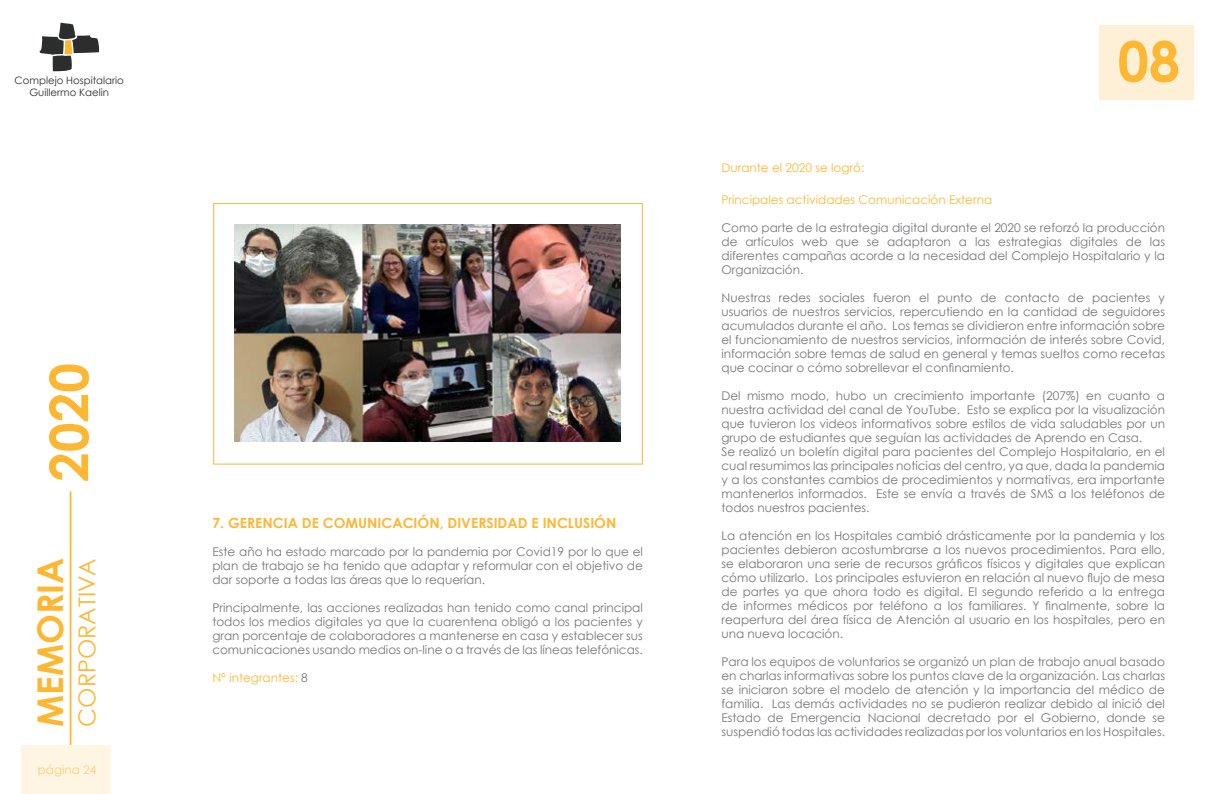
<style>
.page{position:relative;width:1219px;height:794px;background:#fff}
.page>*{position:absolute;margin:0;border:0;box-sizing:border-box;transform-origin:0 0}
.t1{font:700 55.6px "Century Gothic";color:#fdb733}
.t2{font:700 53.1px "Century Gothic";color:#fdb733}
.t3{font:700 35.5px "Century Gothic";color:#fdb733}
.t4{font:23.4px "Century Gothic";color:#fdb733}
.t5{font:700 14px "Century Gothic";color:#fdb733}
.t6{font:12px/14px "Century Gothic";color:#757679;text-align:justify}
.t7{font:12px "Century Gothic";color:#fdb733}
.t8{font:10.2px "Century Gothic";color:#2c2d2d}
.s1{color:#757679}
</style>
<div class="page">
<svg style="left:39px;top:23px;width:60px;height:49px"></svg>
<div style="left:1099px;top:25px;width:95px;height:74px;background:#fef0d7"></div>
<div style="left:21px;top:745px;width:90px;height:48px;background:#fef5e3"></div>
<hr style="left:70px;top:491px;width:1px;height:254px;background:#fdb733">
<div style="left:213px;top:203px;width:430px;height:261px;border:1px solid #fdb733"></div>
<img style="left:235px;top:225px;width:385px;height:217px">
<p class="t8" style="left:15px;top:73px;width:111px">Complejo Hospitalario</p>
<p class="t8" style="left:29px;top:85px;width:81px">Guillermo Kaelin</p>
<h2 class="t2" style="left:28px;top:482px;width:120px;rotate:-90deg">2020</h2>
<h3 class="t3" style="left:23px;top:726px;width:171px;rotate:-90deg">MEMORIA</h3>
<h3 class="t4" style="left:71px;top:726px;width:170px;rotate:-90deg">CORPORATIVA</h3>
<p class="t7" style="left:38px;top:761px;width:60px">página 24</p>
<p class="t5" style="left:212px;top:512px;width:406px">7. GERENCIA DE COMUNICACIÓN, DIVERSIDAD E INCLUSIÓN</p>
<p class="t6" style="left:212px;top:544px;width:432px">Este año ha estado marcado por la pandemia por Covid19 por lo que el plan de trabajo se ha tenido que adaptar y reformular con el objetivo de dar soporte a todas las áreas que lo requerían.</p>
<p class="t6" style="left:212px;top:600px;width:432px">Principalmente, las acciones realizadas han tenido como canal principal todos los medios digitales ya que la cuarentena obligó a los pacientes y gran porcentaje de colaboradores a mantenerse en casa y establecer sus comunicaciones usando medios on-line o a través de las líneas telefónicas.</p>
<p class="t7" style="left:212px;top:669px;width:97px">N° integrantes: <span class="s1">8</span></p>
<h1 class="t1" style="left:1118px;top:19px;width:64px">08</h1>
<p class="t7" style="left:722px;top:159px;width:144px">Durante el 2020 se logró:</p>
<p class="t7" style="left:722px;top:191px;width:272px">Principales actividades Comunicación Externa</p>
<p class="t6" style="left:722px;top:220px;width:445px">Como parte de la estrategia digital durante el 2020 se reforzó la producción de artículos web que se adaptaron a las estrategias digitales de las diferentes campañas acorde a la necesidad del Complejo Hospitalario y la Organización.</p>
<p class="t6" style="left:722px;top:290px;width:445px">Nuestras redes sociales fueron el punto de contacto de pacientes y usuarios de nuestros servicios, repercutiendo en la cantidad de seguidores acumulados durante el año. Los temas se dividieron entre información sobre el funcionamiento de nuestros servicios, información de interés sobre Covid, información sobre temas de salud en general y temas sueltos como recetas que cocinar o cómo sobrellevar el confinamiento.</p>
<p class="t6" style="left:722px;top:388px;width:445px;text-align:left">Del mismo modo, hubo un crecimiento importante (207%) en cuanto a nuestra actividad del canal de YouTube. Esto se explica por la visualización que tuvieron los videos informativos sobre estilos de vida saludables por un grupo de estudiantes que seguían las actividades de Aprendo en Casa.<br>Se realizó un boletín digital para pacientes del Complejo Hospitalario, en el cual resumimos las principales noticias del centro, ya que, dada la pandemia y a los constantes cambios de procedimientos y normativas, era importante mantenerlos informados. Este se envía a través de SMS a los teléfonos de todos nuestros pacientes.</p>
<p class="t6" style="left:722px;top:528px;width:445px">La atención en los Hospitales cambió drásticamente por la pandemia y los pacientes debieron acostumbrarse a los nuevos procedimientos. Para ello, se elaboraron una serie de recursos gráficos físicos y digitales que explican cómo utilizarlo. Los principales estuvieron en relación al nuevo flujo de mesa de partes ya que ahora todo es digital. El segundo referido a la entrega de informes médicos por teléfono a los familiares. Y finalmente, sobre la reapertura del área física de Atención al usuario en los hospitales, pero en una nueva locación.</p>
<p class="t6" style="left:722px;top:654px;width:445px">Para los equipos de voluntarios se organizó un plan de trabajo anual basado en charlas informativas sobre los puntos clave de la organización. Las charlas se iniciaron sobre el modelo de atención y la importancia del médico de familia. Las demás actividades no se pudieron realizar debido al inició del Estado de Emergencia Nacional decretado por el Gobierno, donde se suspendió todas las actividades realizadas por los voluntarios en los Hospitales.</p>
</div>
